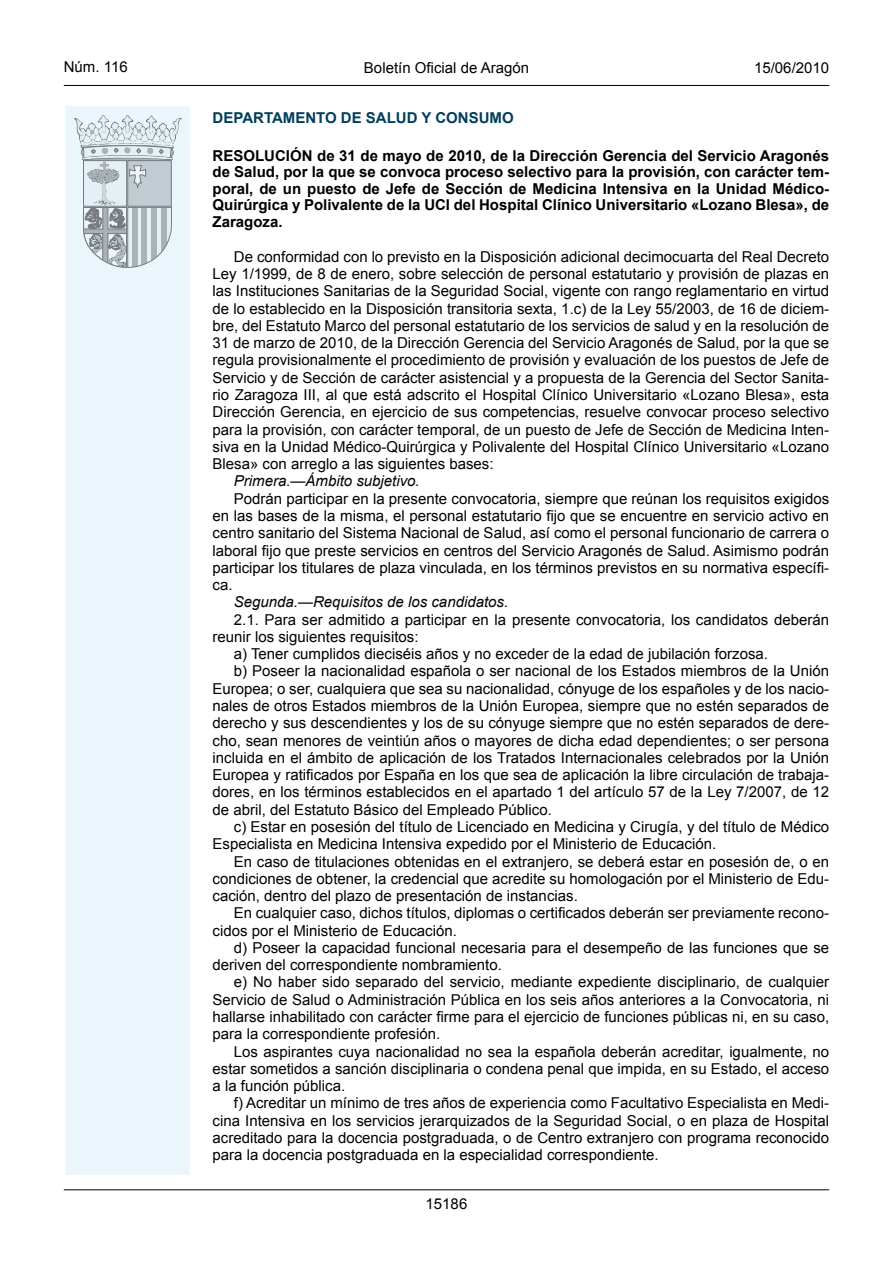
<style>
.page{position:relative;width:893px;height:1263px;background:#fff}
.page>*{position:absolute;margin:0;border:0;box-sizing:border-box;transform-origin:0 0}
.inicio_de_parrafo{font:15px/17.2px "Arial";color:#000;text-align:justify}
.Titulo_text{font:700 15px/16.5px "Arial";color:#000;text-align:justify}
.inicio_de_parrafo-2{font:italic 15px "Arial";color:#000}
.emisor_text{font:700 15px "Arial";color:#003e5c}
.estilo_head-c{font:15px "Arial";color:#000}
.estilo_head-d{font:15px "Arial";color:#000}
.estilo_head-i{font:15px "Arial";color:#000}
.numero_pagina{font:15px "Arial";color:#000}
</style>
<div class="page">
<hr style="left:64px;top:85px;width:765px;height:1px;background:#000">
<div style="left:64px;top:105px;width:127px;height:1071px;background:#ebf6fc;border:2px solid #fff"></div>
<svg style="left:75px;top:115px;width:106px;height:153px"></svg>
<hr style="left:64px;top:1189px;width:765px;height:1px;background:#000">
<p class="estilo_head-i" style="left:64px;top:57px;width:65px">Núm. 116</p>
<p class="estilo_head-c" style="left:364px;top:57px;width:167px">Boletín Oficial de Aragón</p>
<p class="estilo_head-d" style="left:754px;top:57px;width:77px">15/06/2010</p>
<p class="emisor_text" style="left:213px;top:108px;width:303px">DEPARTAMENTO DE SALUD Y CONSUMO</p>
<p class="Titulo_text" style="left:213px;top:148px;width:618px">RESOLUCIÓN de 31 de mayo de 2010, de la Dirección Gerencia del Servicio Aragonés de Salud, por la que se convoca proceso selectivo para la provisión, con carácter tem&shy;poral, de un puesto de Jefe de Sección de Medicina Intensiva en la Unidad Médico-Quirúrgica y Polivalente de la UCI del Hospital Clínico Universitario «Lozano Blesa», de Zaragoza.</p>
<p class="inicio_de_parrafo" style="left:213px;top:248px;width:618px;text-indent:21px">De conformidad con lo previsto en la Disposición adicional decimocuarta del Real Decreto Ley 1/1999, de 8 de enero, sobre selección de personal estatutario y provisión de plazas en las Instituciones Sanitarias de la Seguridad Social, vigente con rango reglamentario en virtud de lo establecido en la Disposición transitoria sexta, 1.c) de la Ley 55/2003, de 16 de diciem&shy;bre, del Estatuto Marco del personal estatutario de los servicios de salud y en la resolución de 31 de marzo de 2010, de la Dirección Gerencia del Servicio Aragonés de Salud, por la que se regula provisionalmente el procedimiento de provisión y evaluación de los puestos de Jefe de Servicio y de Sección de carácter asistencial y a propuesta de la Gerencia del Sector Sanita&shy;rio Zaragoza III, al que está adscrito el Hospital Clínico Universitario «Lozano Blesa», esta Dirección Gerencia, en ejercicio de sus competencias, resuelve convocar proceso selectivo para la provisión, con carácter temporal, de un puesto de Jefe de Sección de Medicina Inten&shy;siva en la Unidad Médico-Quirúrgica y Polivalente del Hospital Clínico Universitario «Lozano Blesa» con arreglo a las siguientes bases:</p>
<p class="inicio_de_parrafo-2" style="left:234px;top:471px;width:187px">Primera.—Ámbito subjetivo.</p>
<p class="inicio_de_parrafo" style="left:213px;top:490px;width:618px;text-indent:21px">Podrán participar en la presente convocatoria, siempre que reúnan los requisitos exigidos en las bases de la misma, el personal estatutario fijo que se encuentre en servicio activo en centro sanitario del Sistema Nacional de Salud, así como el personal funcionario de carrera o laboral fijo que preste servicios en centros del Servicio Aragonés de Salud. Asimismo podrán participar los titulares de plaza vinculada, en los términos previstos en su normativa específi&shy;ca.</p>
<p class="inicio_de_parrafo-2" style="left:234px;top:592px;width:276px">Segunda.—Requisitos de los candidatos.</p>
<p class="inicio_de_parrafo" style="left:213px;top:611px;width:618px;text-indent:21px">2.1. Para ser admitido a participar en la presente convocatoria, los candidatos deberán reunir los siguientes requisitos:</p>
<p class="inicio_de_parrafo" style="left:234px;top:645px;width:536px">a) Tener cumplidos dieciséis años y no exceder de la edad de jubilación forzosa.</p>
<p class="inicio_de_parrafo" style="left:213px;top:663px;width:618px;text-indent:21px">b) Poseer la nacionalidad española o ser nacional de los Estados miembros de la Unión Europea; o ser, cualquiera que sea su nacionalidad, cónyuge de los españoles y de los nacio&shy;nales de otros Estados miembros de la Unión Europea, siempre que no estén separados de derecho y sus descendientes y los de su cónyuge siempre que no estén separados de dere&shy;cho, sean menores de veintiún años o mayores de dicha edad dependientes; o ser persona incluida en el ámbito de aplicación de los Tratados Internacionales celebrados por la Unión Europea y ratificados por España en los que sea de aplicación la libre circulación de trabaja&shy;dores, en los términos establecidos en el apartado 1 del artículo 57 de la Ley 7/2007, de 12 de abril, del Estatuto Básico del Empleado Público.</p>
<p class="inicio_de_parrafo" style="left:213px;top:818px;width:618px;text-indent:21px">c) Estar en posesión del título de Licenciado en Medicina y Cirugía, y del título de Médico<br>Especialista en Medicina Intensiva expedido por el Ministerio de Educación.</p>
<p class="inicio_de_parrafo" style="left:213px;top:853px;width:618px;text-indent:21px">En caso de titulaciones obtenidas en el extranjero, se deberá estar en posesión de, o en condiciones de obtener, la credencial que acredite su homologación por el Ministerio de Edu&shy;cación, dentro del plazo de presentación de instancias.</p>
<p class="inicio_de_parrafo" style="left:213px;top:905px;width:618px;text-indent:21px">En cualquier caso, dichos títulos, diplomas o certificados deberán ser previamente recono&shy;cidos por el Ministerio de Educación.</p>
<p class="inicio_de_parrafo" style="left:213px;top:939px;width:618px;text-indent:21px">d) Poseer la capacidad funcional necesaria para el desempeño de las funciones que se deriven del correspondiente nombramiento.</p>
<p class="inicio_de_parrafo" style="left:213px;top:974px;width:618px;text-indent:21px">e) No haber sido separado del servicio, mediante expediente disciplinario, de cualquier Servicio de Salud o Administración Pública en los seis años anteriores a la Convocatoria, ni hallarse inhabilitado con carácter firme para el ejercicio de funciones públicas ni, en su caso, para la correspondiente profesión.</p>
<p class="inicio_de_parrafo" style="left:213px;top:1043px;width:618px;text-indent:21px">Los aspirantes cuya nacionalidad no sea la española deberán acreditar, igualmente, no estar sometidos a sanción disciplinaria o condena penal que impida, en su Estado, el acceso a la función pública.</p>
<p class="inicio_de_parrafo" style="left:213px;top:1095px;width:618px;text-indent:21px">f) Acreditar un mínimo de tres años de experiencia como Facultativo Especialista en Medi&shy;cina Intensiva en los servicios jerarquizados de la Seguridad Social, o en plaza de Hospital acreditado para la docencia postgraduada, o de Centro extranjero con programa reconocido para la docencia postgraduada en la especialidad correspondiente.</p>
<p class="numero_pagina" style="left:426px;top:1194px;width:43px">15186</p>
</div>
